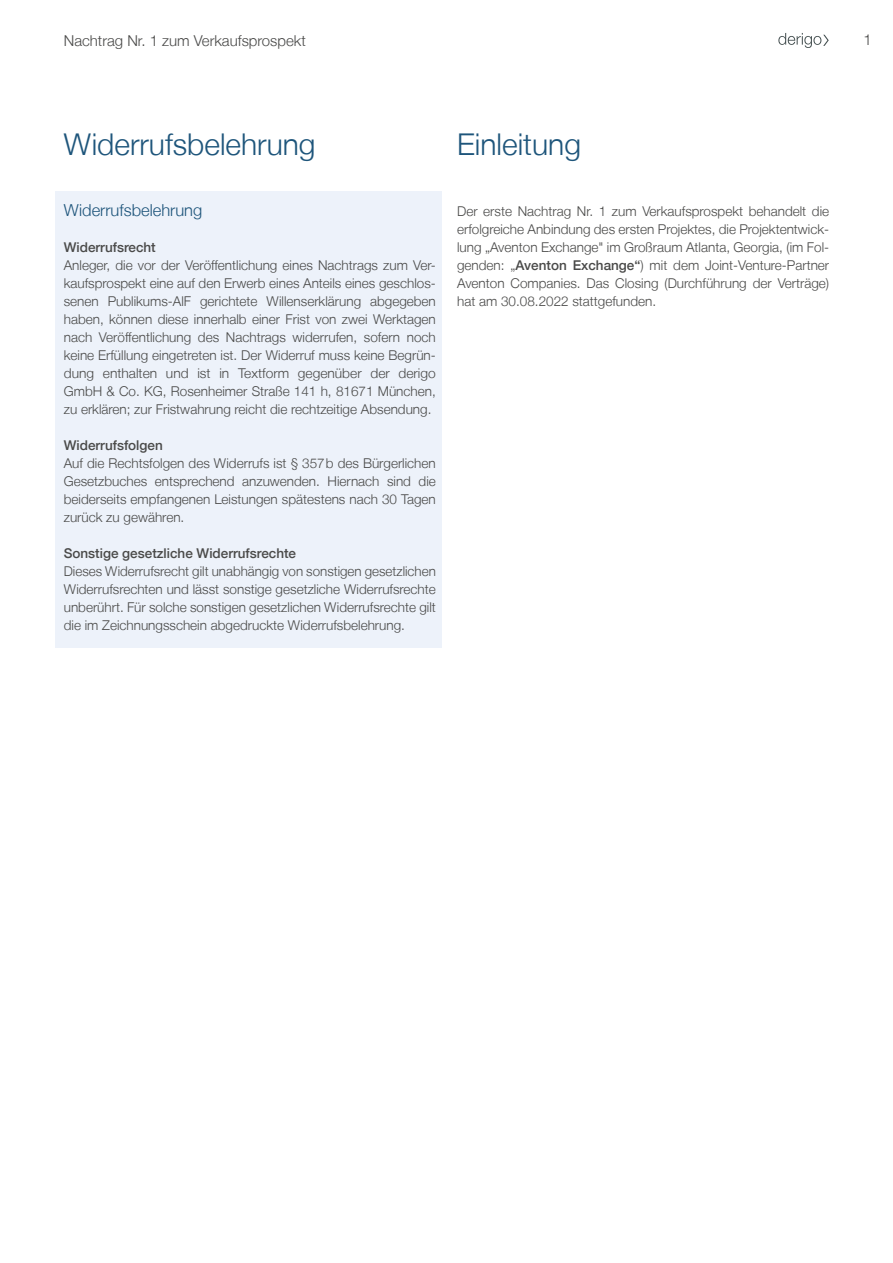
<style>
.page{position:relative;width:893px;height:1263px;background:#fff}
.page>*{position:absolute;margin:0;border:0;box-sizing:border-box;transform-origin:0 0}
.t1{font:300 30px "Helvetica Neue LT";color:#1e557b}
.t2{font:300 16.5px "Helvetica Neue LT";color:#1e557b}
.t3{font:300 15px "Helvetica Neue LT";color:#4a4a49}
.t4{font:300 13.5px/18px "Helvetica Neue LT";color:#4a4a49;text-align:justify}
.t5{font:500 13.5px "Helvetica Neue LT";color:#4a4a49}
.s1{font-weight:500}
</style>
<div class="page">
<svg style="left:778px;top:33px;width:51px;height:15px"></svg>
<div style="left:55px;top:191px;width:387px;height:456px;background:#edf2fa"></div>
<p class="t3" style="left:64px;top:31px;width:244px">Nachtrag Nr. 1 zum Verkaufsprospekt</p>
<p class="t3" style="left:863px;top:30px;width:10px">1</p>
<h1 class="t1" style="left:64px;top:126px;width:253px">Widerrufsbelehrung</h1>
<p class="t2" style="left:64px;top:200px;width:140px">Widerrufsbelehrung</p>
<p class="t5" style="left:64px;top:239px;width:94px">Widerrufsrecht</p>
<p class="t4" style="left:64px;top:256px;width:374px">Anleger, die vor der Veröffentlichung eines Nachtrags zum Ver&shy;kaufsprospekt eine auf den Erwerb eines Anteils eines geschlos&shy;senen Publikums-AlF gerichtete Willenserklärung abgegeben haben, können diese innerhalb einer Frist von zwei Werktagen nach Veröffentlichung des Nachtrags widerrufen, sofern noch keine Erfüllung eingetreten ist. Der Widerruf muss keine Begrün&shy;dung enthalten und ist in Textform gegenüber der derigo GmbH &amp; Co. KG, Rosenheimer Straße 141 h, 81671 München, zu erklären; zur Fristwahrung reicht die rechtzeitige Absendung.</p>
<p class="t5" style="left:64px;top:437px;width:101px">Widerrufsfolgen</p>
<p class="t4" style="left:64px;top:454px;width:374px">Auf die Rechtsfolgen des Widerrufs ist § 357b des Bürgerlichen Gesetzbuches entsprechend anzuwenden. Hiernach sind die beiderseits empfangenen Leistungen spätestens nach 30 Tagen zurück zu gewähren.</p>
<p class="t5" style="left:64px;top:545px;width:234px">Sonstige gesetzliche Widerrufsrechte</p>
<p class="t4" style="left:64px;top:562px;width:374px">Dieses Widerrufsrecht gilt unabhängig von sonstigen gesetzlichen Widerrufsrechten und lässt sonstige gesetzliche Widerrufsrechte unberührt. Für solche sonstigen gesetzlichen Widerrufsrechte gilt die im Zeichnungsschein abgedruckte Widerrufsbelehrung.</p>
<h1 class="t1" style="left:457px;top:126px;width:125px">Einleitung</h1>
<p class="t4" style="left:457px;top:202px;width:374px">Der erste Nachtrag Nr. 1 zum Verkaufsprospekt behandelt die erfolgreiche Anbindung des ersten Projektes, die Projektentwick&shy;lung „Aventon Exchange" im Großraum Atlanta, Georgia, (im Fol&shy;genden: „<span class="s1">Aventon Exchange“</span>) mit dem Joint-Venture-Partner Aventon Companies. Das Closing (Durchführung der Verträge) hat am 30.08.2022 stattgefunden.</p>
</div>
